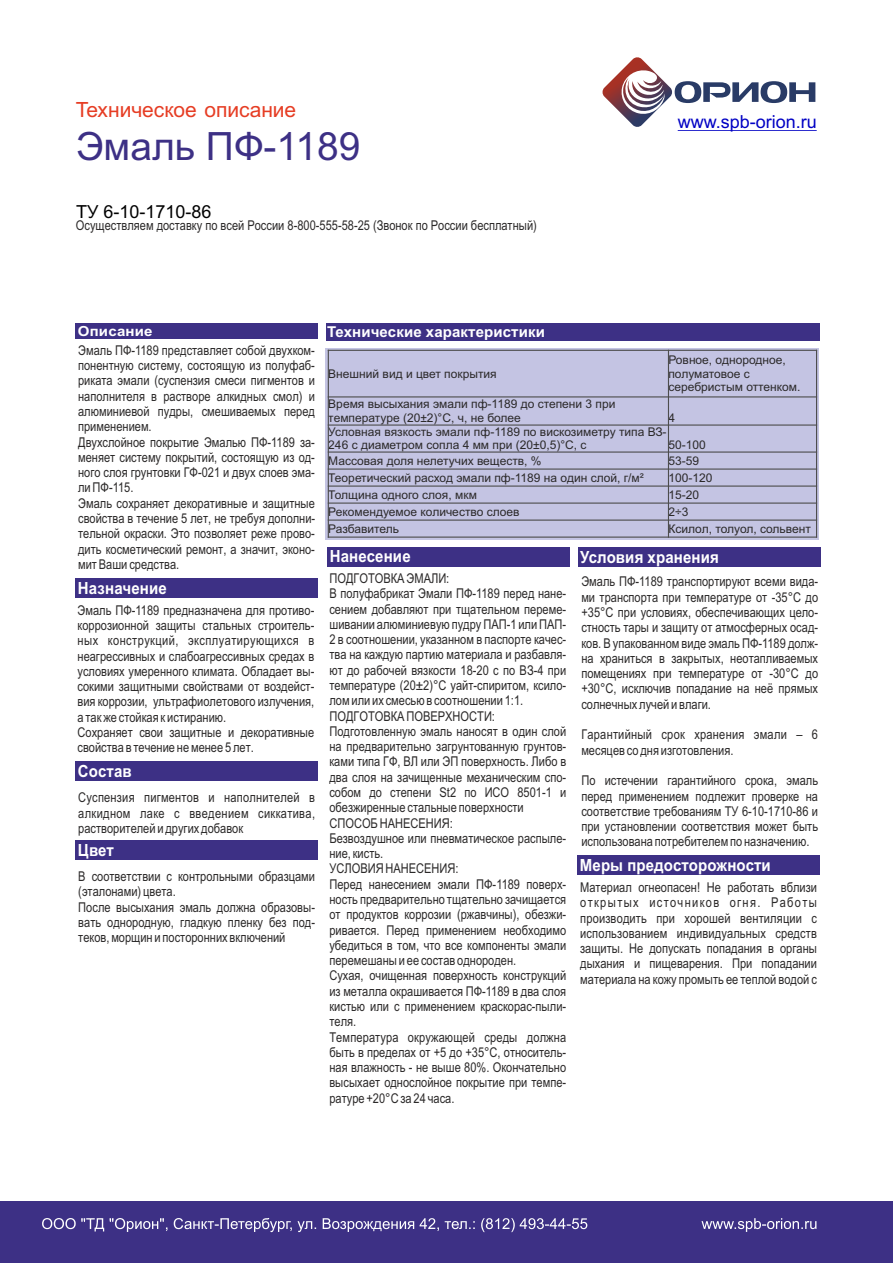
<style>
.page{position:relative;width:893px;height:1263px;background:#fff}
.page>*{position:absolute;margin:0;border:0;box-sizing:border-box;transform-origin:0 0}
.t1{font:39px "Arial";color:#3d3085}
.t2{font:21px "Arial";color:#e63d24}
.t3{font:18px "Arial";color:#0000c4}
.t4{font:18px "Arial";color:#000}
.t5{font:700 16.8px "Arial";letter-spacing:.01em;color:#fff;scale:.9 1}
.t6{font:700 15px "Arial";letter-spacing:.01em;color:#fff}
.t7{font:700 13.95px "Arial";letter-spacing:.01em;color:#fff;scale:1.08 1}
.t8{font:13.5px/15.3px "Arial Narrow";color:#2b2929}
.t9{font:12px/13.4px "Arial";color:#2b2929}
</style>
<div class="page">
<svg style="left:602px;top:57px;width:213px;height:70px"></svg>
<hr style="left:678px;top:130px;width:43px;height:1px;background:#0000c4">
<hr style="left:721px;top:130px;width:96px;height:1px;background:#0000c4">
<div style="left:0;top:1202px;width:893px;height:61px;background:#3d3085"></div>
<svg style="left:42px;top:1218px;width:545px;height:14px"></svg>
<svg style="left:701px;top:1218px;width:115px;height:14px"></svg>
<div style="left:76px;top:323px;width:242px;height:16px;background:#3d3085"></div>
<div style="left:326px;top:323px;width:493px;height:17px;background:#3d3085"></div>
<div style="left:76px;top:579px;width:242px;height:19px;background:#3d3085"></div>
<div style="left:76px;top:761px;width:242px;height:19px;background:#3d3085"></div>
<div style="left:76px;top:840px;width:242px;height:19px;background:#3d3085"></div>
<div style="left:325px;top:349px;width:494px;height:191px;background:#c4c4e3"></div>
<hr style="left:328px;top:350px;width:1px;height:188px;background:#4d4d4d">
<hr style="left:668px;top:350px;width:1px;height:188px;background:#4d4d4d">
<hr style="left:816px;top:350px;width:1px;height:188px;background:#4d4d4d">
<hr style="left:328px;top:536px;width:489px;height:2px;background:#4d4d4d">
<hr style="left:328px;top:519px;width:489px;height:2px;background:#4d4d4d">
<hr style="left:328px;top:502px;width:489px;height:2px;background:#4d4d4d">
<hr style="left:328px;top:485px;width:489px;height:2px;background:#4d4d4d">
<hr style="left:328px;top:468px;width:489px;height:2px;background:#4d4d4d">
<hr style="left:328px;top:451px;width:489px;height:2px;background:#4d4d4d">
<hr style="left:328px;top:424px;width:489px;height:2px;background:#4d4d4d">
<hr style="left:328px;top:396px;width:489px;height:1px;background:#4d4d4d">
<hr style="left:328px;top:350px;width:489px;height:1px;background:#4d4d4d">
<div style="left:328px;top:547px;width:242px;height:19px;background:#3d3085"></div>
<div style="left:578px;top:855px;width:242px;height:19px;background:#3d3085"></div>
<div style="left:578px;top:547px;width:242px;height:20px;background:#3d3085"></div>
<h2 class="t2" style="left:76px;top:102px;width:222px">Техническое описание</h2>
<h1 class="t1" style="left:76px;top:132px;width:286px">Эмаль ПФ-1189</h1>
<h3 class="t4" style="left:76px;top:205px;width:137px">ТУ 6-10-1710-86</h3>
<p class="t8" style="left:76px;top:218px;width:462px">Осуществляем доставку по всей России 8-800-555-58-25 (Звонок по России бесплатный)</p>
<h3 class="t3" style="left:678px;top:115px;width:141px">www.spb-orion.ru</h3>
<p class="t7" style="left:78px;top:326px;width:70px">Описание</p>
<p class="t8" style="left:78px;top:344px;width:239px">Эмаль ПФ-1189 представляет собой двухком&shy;понентную систему, состоящую из полуфаб&shy;риката эмали (суспензия смеси пигментов и наполнителя в растворе алкидных смол) и алюминиевой пудры, смешиваемых перед применением.<br>Двухслойное покрытие Эмалью ПФ-1189 за&shy;меняет систему покрытий, состоящую из од&shy;ного слоя грунтовки ГФ-021 и двух слоев эма&shy;ли ПФ-115.<br>Эмаль сохраняет декоративные и защитные свойства в течение 5 лет, не требуя дополни&shy;тельной окраски. Это позволяет реже прово&shy;дить косметический ремонт, а значит, эконо&shy;мит Ваши средства.</p>
<p class="t5" style="left:78px;top:582px;width:100px">Назначение</p>
<p class="t8" style="left:78px;top:603px;width:238px">Эмаль ПФ-1189 предназначена для противо&shy;коррозионной защиты стальных строитель&shy;ных конструкций, эксплуатирующихся в неагрессивных и слабоагрессивных средах в условиях умеренного климата. Обладает вы&shy;сокими защитными свойствами от воздейст&shy;вия коррозии, ультрафиолетового излучения, а так же стойкая к истиранию.<br>Сохраняет свои защитные и декоративные свойства в течение не менее 5 лет.</p>
<p class="t5" style="left:78px;top:764px;width:61px">Состав</p>
<p class="t8" style="left:78px;top:791px;width:238px;text-align:justify">Суспензия пигментов и наполнителей в алкидном лаке с введением сиккатива, растворителей и других добавок</p>
<p class="t5" style="left:78px;top:843px;width:41px">Цвет</p>
<p class="t8" style="left:78px;top:870px;width:238px">В соответствии с контрольными образцами (эталонами) цвета.<br>После высыхания эмаль должна образовы&shy;вать однородную, гладкую пленку без под&shy;теков, морщин и посторонних включений</p>
<p class="t6" style="left:327px;top:326px;width:219px">Технические характеристики</p>
<p class="t9" style="left:328px;top:368px;width:170px">Внешний вид и цвет покрытия</p>
<p class="t9" style="left:328px;top:399px;width:289px">Время высыхания эмали пф-1189 до степени 3 при температуре (20±2)°С, ч, не более</p>
<p class="t9" style="left:668px;top:355px;width:134px">Ровное, однородное, полуматовое с серебристым оттенком.</p>
<p class="t9" style="left:668px;top:412px;width:8px">4</p>
<p class="t9" style="left:328px;top:426px;width:340px">Условная вязкость эмали пф-1189 по вискозиметру типа ВЗ-<br>246 с диаметром сопла 4 мм при (20±0,5)°С, с</p>
<p class="t9" style="left:668px;top:440px;width:39px">50-100</p>
<p class="t9" style="left:328px;top:455px;width:215px">Массовая доля нелетучих веществ, %</p>
<p class="t9" style="left:668px;top:455px;width:32px">53-59</p>
<p class="t9" style="left:328px;top:472px;width:317px">Теоретический расход эмали пф-1189 на один слой, г/м²</p>
<p class="t9" style="left:668px;top:472px;width:46px">100-120</p>
<p class="t9" style="left:328px;top:489px;width:150px">Толщина одного слоя, мкм</p>
<p class="t9" style="left:668px;top:489px;width:32px">15-20</p>
<p class="t9" style="left:328px;top:506px;width:193px">Рекомендуемое количество слоев</p>
<p class="t9" style="left:668px;top:506px;width:21px">2÷3</p>
<p class="t9" style="left:328px;top:523px;width:72px">Разбавитель</p>
<p class="t9" style="left:668px;top:523px;width:144px">Ксилол, толуол, сольвент</p>
<p class="t5" style="left:330px;top:550px;width:91px">Нанесение</p>
<p class="t8" style="left:329px;top:572px;width:238px">ПОДГОТОВКА ЭМАЛИ:<br>В полуфабрикат Эмали ПФ-1189 перед нане&shy;сением добавляют при тщательном переме&shy;шивании алюминиевую пудру ПАП-1 или ПАП-2 в соотношении, указанном в паспорте качес&shy;тва на каждую партию материала и разбавля&shy;ют до рабочей вязкости 18-20 с по ВЗ-4 при температуре (20±2)°С уайт-спиритом, ксило&shy;лом или их смесью в соотношении 1:1.<br>ПОДГОТОВКА ПОВЕРХНОСТИ:<br>Подготовленную эмаль наносят в один слой на предварительно загрунтованную грунтов&shy;ками типа ГФ, ВЛ или ЭП поверхность. Либо в два слоя на зачищенные механическим спо&shy;собом до степени St2 по ИСО 8501-1 и обезжиренные стальные поверхности СПОСОБ НАНЕСЕНИЯ:<br>Безвоздушное или пневматическое распыле&shy;ние, кисть.<br>УСЛОВИЯ НАНЕСЕНИЯ:<br>Перед нанесением эмали ПФ-1189 поверх&shy;ность предварительно тщательно зачищается от продуктов коррозии (ржавчины), обезжи&shy;ривается. Перед применением необходимо убедиться в том, что все компоненты эмали перемешаны и ее состав однороден.<br>Сухая, очищенная поверхность конструкций из металла окрашивается ПФ-1189 в два слоя кистью или с применением краскорас-пыли&shy;теля.<br>Температура окружающей среды должна быть в пределах от +5 до +35°С, относитель&shy;ная влажность - не выше 80%. Окончательно высыхает однослойное покрытие при темпе&shy;ратуре +20°С за 24 часа.</p>
<p class="t5" style="left:580px;top:551px;width:156px">Условия хранения</p>
<p class="t8" style="left:581px;top:575px;width:238px;text-align:justify">Эмаль ПФ-1189 транспортируют всеми вида&shy;ми транспорта при температуре от -35°С до +35°С при условиях, обеспечивающих цело&shy;стность тары и защиту от атмосферных осад&shy;ков. В упакованном виде эмаль ПФ-1189 долж&shy;на храниться в закрытых, неотапливаемых помещениях при температуре от -30°С до +30°С, исключив попадание на неё прямых солнечных лучей и влаги.</p>
<p class="t8" style="left:581px;top:728px;width:238px">Гарантийный срок хранения эмали – 6 месяцев со дня изготовления.</p>
<p class="t8" style="left:581px;top:774px;width:238px;text-align:justify">По истечении гарантийного срока, эмаль перед применением подлежит проверке на соответствие требованиям ТУ 6-10-1710-86 и при установлении соответствия может быть использована потребителем по назначению.</p>
<p class="t5" style="left:580px;top:858px;width:214px">Меры предосторожности</p>
<p class="t8" style="left:580px;top:881px;width:238px;text-align:justify">Материал огнеопасен! Не работать вблизи открытых источников огня. Работы производить при хорошей вентиляции с использованием индивидуальных средств защиты. Не допускать попадания в органы дыхания и пищеварения. При попадании материала на кожу промыть ее теплой водой с</p>
</div>
